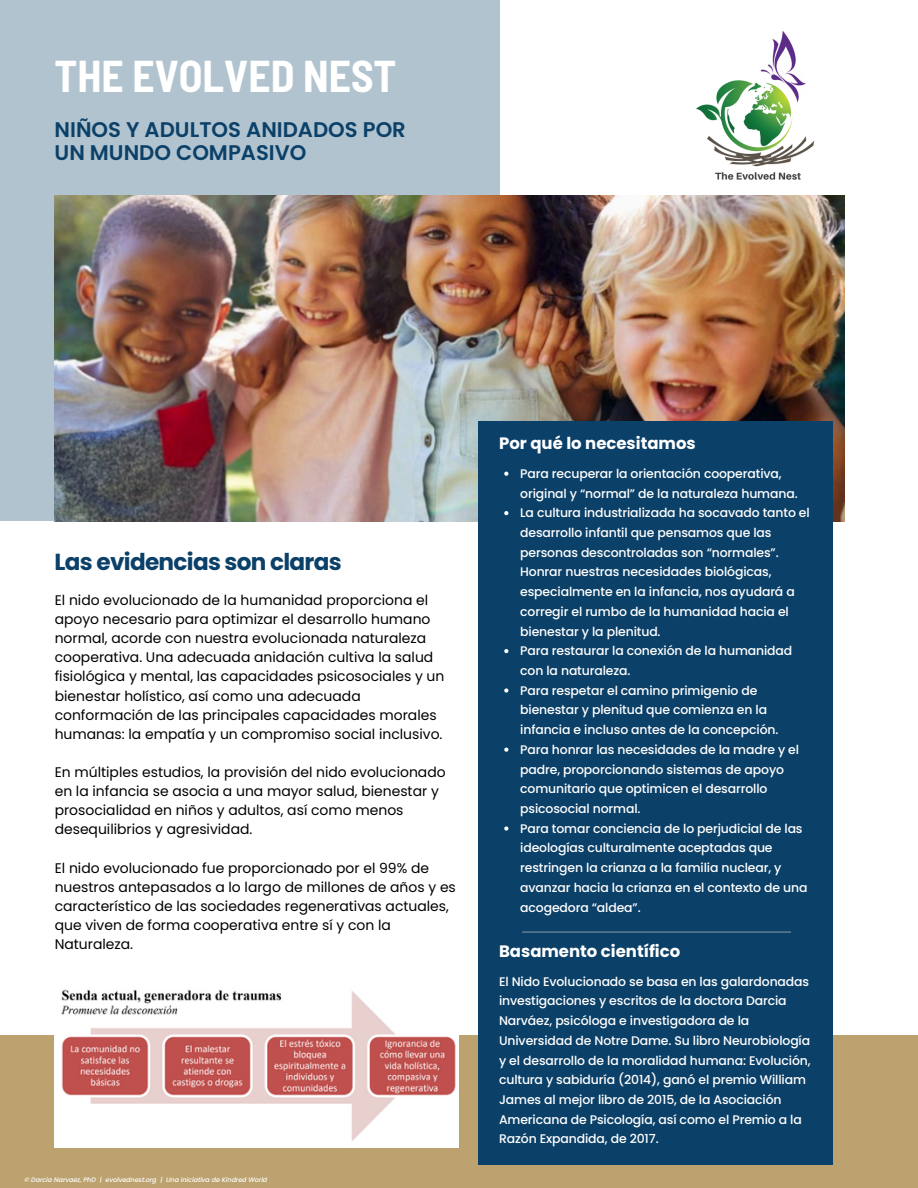
<style>
.page{position:relative;width:918px;height:1188px;background:#fff}
.page>*{position:absolute;margin:0;border:0;box-sizing:border-box;transform-origin:0 0}
.t1{font:700 semi-condensed 43.5px "Barlow";color:#fff}
.t2{font:700 23.25px "Poppins";letter-spacing:-.03em;color:#0b4068}
.t3{font:600 21.15px/23.2px "Poppins";color:#0b4068}
.t4{font:700 16.5px "Poppins";color:#fff}
.t5{font:13.95px/19.2px "Poppins";color:#000}
.t6{font:500 12.45px/19.6px "Poppins";letter-spacing:-.01em;color:#fff}
.t7{font:italic 500 6.45px "Poppins";letter-spacing:-.01em;color:#fff}
</style>
<div class="page">
<div style="left:0;top:0;width:499px;height:521px;background:#b1c3cf"></div>
<div style="left:0;top:1035px;width:918px;height:153px;background:#bca26f"></div>
<img style="left:55px;top:195px;width:789px;height:327px">
<div style="left:478px;top:421px;width:355px;height:744px;background:#0b4068"></div>
<hr style="left:522px;top:931px;width:269px;height:2px;background:#7c93a4">
<img style="left:696px;top:30px;width:119px;height:150px">
<img style="left:55px;top:989px;width:404px;height:158px">
<svg style="left:504px;top:472px;width:4px;height:4px"></svg>
<svg style="left:504px;top:511px;width:4px;height:4px"></svg>
<svg style="left:504px;top:649px;width:4px;height:4px"></svg>
<svg style="left:504px;top:688px;width:4px;height:5px"></svg>
<svg style="left:504px;top:748px;width:4px;height:4px"></svg>
<svg style="left:504px;top:826px;width:4px;height:5px"></svg>
<h4 class="t1" style="left:55px;top:49px;width:343px">THE EVOLVED NEST</h4>
<p class="t3" style="left:55px;top:118px;width:353px">NIÑOS Y ADULTOS ANIDADOS POR<br>UN MUNDO COMPASIVO</p>
<p class="t2" style="left:55px;top:546px;width:289px">Las evidencias son claras</p>
<h3 class="t5" style="left:55px;top:590px;width:391px">El nido evolucionado de la humanidad proporciona el apoyo necesario para optimizar el desarrollo humano normal, acorde con nuestra evolucionada naturaleza cooperativa. Una adecuada anidación cultiva la salud fisiológica y mental, las capacidades psicosociales y un bienestar holístico, así como una adecuada conformación de las principales capacidades morales humanas: la empatía y un compromiso social inclusivo.</h3>
<h5 class="t5" style="left:55px;top:763px;width:392px">En múltiples estudios, la provisión del nido evolucionado en la infancia se asocia a una mayor salud, bienestar y prosocialidad en niños y adultos, así como menos desequilibrios y agresividad.</h5>
<h5 class="t5" style="left:55px;top:858px;width:403px">El nido evolucionado fue proporcionado por el 99% de nuestros antepasados a lo largo de millones de años y es característico de las sociedades regenerativas actuales, que viven de forma cooperativa entre sí y con la Naturaleza.</h5>
<p class="t7" style="left:24px;top:1175px;width:244px">© Darcia Narvaez, PhD | evolvednest.org | Una iniciativa de Kindred World</p>
<p class="t4" style="left:499px;top:432px;width:198px">Por qué lo necesitamos</p>
<p class="t6" style="left:520px;top:464px;width:279px">Para recuperar la orientación cooperativa, original y “normal” de la naturaleza humana.</p>
<p class="t6" style="left:520px;top:503px;width:291px">La cultura industrializada ha socavado tanto el desarrollo infantil que pensamos que las personas descontroladas son “normales”.<br>Honrar nuestras necesidades biológicas, especialmente en la infancia, nos ayudará a corregir el rumbo de la humanidad hacia el bienestar y la plenitud.</p>
<p class="t6" style="left:520px;top:641px;width:274px">Para restaurar la conexión de la humanidad con la naturaleza.</p>
<p class="t6" style="left:520px;top:680px;width:260px">Para respetar el camino primigenio de bienestar y plenitud que comienza en la infancia e incluso antes de la concepción.</p>
<p class="t6" style="left:520px;top:740px;width:280px">Para honrar las necesidades de la madre y el padre, proporcionando sistemas de apoyo comunitario que optimicen el desarrollo psicosocial normal.</p>
<h4 class="t6" style="left:520px;top:818px;width:289px">Para tomar conciencia de lo perjudicial de las ideologías culturalmente aceptadas que restringen la crianza a la familia nuclear, y avanzar hacia la crianza en el contexto de una acogedora “aldea”.</h4>
<h5 class="t4" style="left:499px;top:940px;width:183px">Basamento científico</h5>
<p class="t6" style="left:499px;top:972px;width:313px">El Nido Evolucionado se basa en las galardonadas investigaciones y escritos de la doctora Darcia Narváez, psicóloga e investigadora de la Universidad de Notre Dame. Su libro Neurobiología y el desarrollo de la moralidad humana: Evolución, cultura y sabiduría (2014), ganó el premio William James al mejor libro de 2015, de la Asociación Americana de Psicología, así como el Premio a la Razón Expandida, de 2017.</p>
</div>
